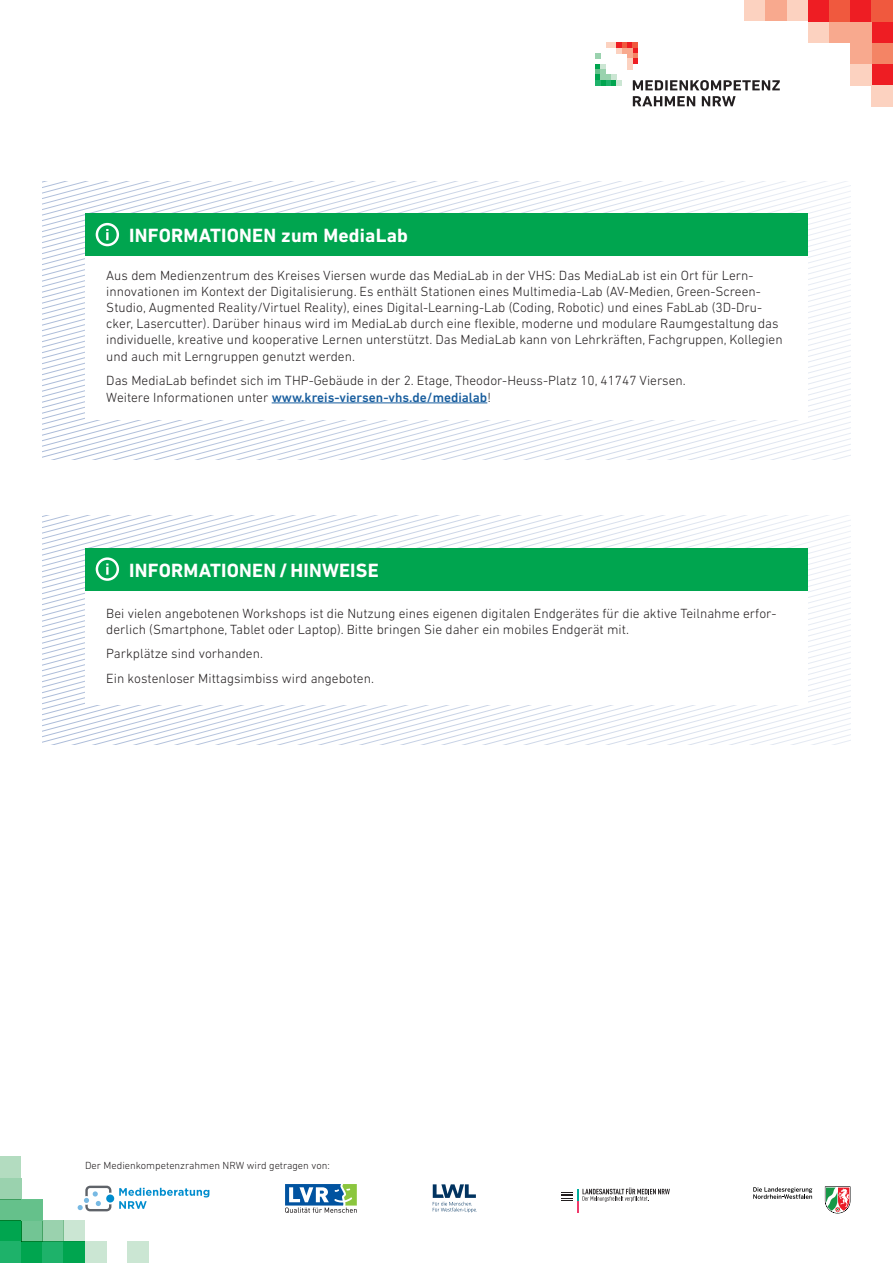
<style>
.page{position:relative;width:893px;height:1263px;background:#fff}
.page>*{position:absolute;margin:0;border:0;box-sizing:border-box;transform-origin:0 0}
.Headline{font:700 19.5px "DIN Next LT Pro";letter-spacing:.01em;color:#fff}
.Tab_Grundtext{font:300 13.5px/16.2px "DIN Next LT Pro";color:#231f20}
.Abbinder{font:300 10.5px "DIN Next LT Pro";color:#231f20}
.s1{font-weight:500;color:#175d9e}
</style>
<div class="page">
<div style="left:872px;top:43px;width:21px;height:21px;background:#f48465"></div>
<div style="left:850px;top:43px;width:22px;height:21px;background:#f8a98e"></div>
<div style="left:872px;top:64px;width:21px;height:21px;background:#ee1d23"></div>
<div style="left:850px;top:64px;width:22px;height:21px;background:#fcd2c0"></div>
<div style="left:872px;top:85px;width:21px;height:21px;background:#fcd2c0"></div>
<div style="left:872px;top:21px;width:21px;height:22px;background:#ee1d23"></div>
<div style="left:808px;top:21px;width:21px;height:22px;background:#fcd2c0"></div>
<div style="left:829px;top:21px;width:21px;height:22px;background:#f8a98e"></div>
<div style="left:850px;top:21px;width:22px;height:22px;background:#f8a98e"></div>
<div style="left:744px;top:0;width:21px;height:21px;background:#fcd2c0"></div>
<div style="left:787px;top:0;width:21px;height:21px;background:#fcd2c0"></div>
<div style="left:765px;top:0;width:22px;height:21px;background:#f8a98e"></div>
<div style="left:808px;top:0;width:21px;height:21px;background:#ee1d23"></div>
<div style="left:829px;top:0;width:21px;height:21px;background:#f0593e"></div>
<div style="left:850px;top:0;width:22px;height:21px;background:#ee1d23"></div>
<div style="left:872px;top:0;width:21px;height:21px;background:#f0593e"></div>
<svg style="left:595px;top:43px;width:185px;height:63px"></svg>
<div style="left:128px;top:1242px;width:21px;height:21px;background:#cbe6d3"></div>
<div style="left:21px;top:1242px;width:22px;height:21px;background:#00a54f"></div>
<div style="left:43px;top:1242px;width:21px;height:21px;background:#1eb26a"></div>
<div style="left:43px;top:1220px;width:21px;height:22px;background:#9ad2ae"></div>
<div style="left:64px;top:1242px;width:21px;height:21px;background:#00a54f"></div>
<div style="left:64px;top:1220px;width:21px;height:22px;background:#cbe6d3"></div>
<div style="left:85px;top:1242px;width:21px;height:21px;background:#cbe6d3"></div>
<div style="left:0;top:1199px;width:21px;height:21px;background:#65c18b"></div>
<div style="left:0;top:1220px;width:21px;height:22px;background:#00a54f"></div>
<div style="left:21px;top:1220px;width:22px;height:22px;background:#72c594"></div>
<div style="left:0;top:1242px;width:21px;height:21px;background:#1eb26a"></div>
<svg style="left:285px;top:1184px;width:72px;height:29px"></svg>
<svg style="left:433px;top:1184px;width:44px;height:28px"></svg>
<svg style="left:753px;top:1187px;width:59px;height:12px"></svg>
<svg style="left:825px;top:1186px;width:25px;height:27px"></svg>
<svg style="left:561px;top:1187px;width:109px;height:25px"></svg>
<svg style="left:119px;top:1188px;width:90px;height:21px"></svg>
<div style="left:106px;top:1194px;width:8px;height:8px;background:#008dce;border-radius:50%"></div>
<svg style="left:78px;top:1186px;width:33px;height:25px"></svg>
<div style="left:0;top:1178px;width:21px;height:21px;background:#9ad2ae"></div>
<div style="left:21px;top:1199px;width:22px;height:21px;background:#65c18b"></div>
<div style="left:0;top:1157px;width:21px;height:21px;background:#b3dcc0"></div>
<svg style="left:43px;top:392px;width:807px;height:15px"></svg>
<svg style="left:43px;top:407px;width:807px;height:53px"></svg>
<svg style="left:43px;top:693px;width:807px;height:51px"></svg>
<div style="left:85px;top:256px;width:723px;height:164px;background:#fff"></div>
<div style="left:85px;top:580px;width:723px;height:124px;background:#fff"></div>
<div style="left:85px;top:213px;width:723px;height:43px;background:#00a54f"></div>
<div style="left:96px;top:223px;width:23px;height:23px;border:2px solid #fff;border-radius:50%"></div>
<svg style="left:43px;top:181px;width:799px;height:59px"></svg>
<div style="left:85px;top:548px;width:723px;height:42px;background:#00a54f"></div>
<div style="left:96px;top:557px;width:23px;height:24px;border:2px solid #fff;border-radius:50%"></div>
<svg style="left:43px;top:516px;width:799px;height:59px"></svg>
<hr style="left:272px;top:403px;width:215px;height:1px;background:#175d9e">
<p class="Headline" style="left:129px;top:224px;width:280px">INFORMATIONEN zum MediaLab</p>
<p class="Tab_Grundtext" style="left:106px;top:267px;width:678px">Aus dem Medienzentrum des Kreises Viersen wurde das MediaLab in der VHS: Das MediaLab ist ein Ort für Lern&shy;innovationen im Kontext der Digitalisierung. Es enthält Stationen eines Multimedia-Lab (AV-Medien, Green-Screen-Studio, Augmented Reality/Virtuel Reality), eines Digital-Learning-Lab (Coding, Robotic) und eines FabLab (3D-Dru&shy;cker, Lasercutter). Darüber hinaus wird im MediaLab durch eine flexible, moderne und modulare Raumgestaltung das individuelle, kreative und kooperative Lernen unterstützt. Das MediaLab kann von Lehrkräften, Fachgruppen, Kollegien und auch mit Lerngruppen genutzt werden.</p>
<p class="Tab_Grundtext" style="left:106px;top:372px;width:581px">Das MediaLab befindet sich im THP-Gebäude in der 2. Etage, Theodor-Heuss-Platz 10, 41747 Viersen.<br>Weitere Informationen unter <span class="s1">www.kreis-viersen-vhs.de/medialab</span>!</p>
<p class="Headline" style="left:129px;top:559px;width:251px">INFORMATIONEN/HINWEISE</p>
<p class="Tab_Grundtext" style="left:106px;top:605px;width:672px">Bei vielen angebotenen Workshops ist die Nutzung eines eigenen digitalen Endgerätes für die aktive Teilnahme erfor&shy;derlich (Smartphone, Tablet oder Laptop). Bitte bringen Sie daher ein mobiles Endgerät mit.</p>
<p class="Tab_Grundtext" style="left:106px;top:646px;width:158px">Parkplätze sind vorhanden.</p>
<p class="Tab_Grundtext" style="left:106px;top:670px;width:269px">Ein kostenloser Mittagsimbiss wird angeboten.</p>
<p class="Abbinder" style="left:85px;top:1160px;width:246px">Der Medienkompetenzrahmen NRW wird getragen von:</p>
</div>
